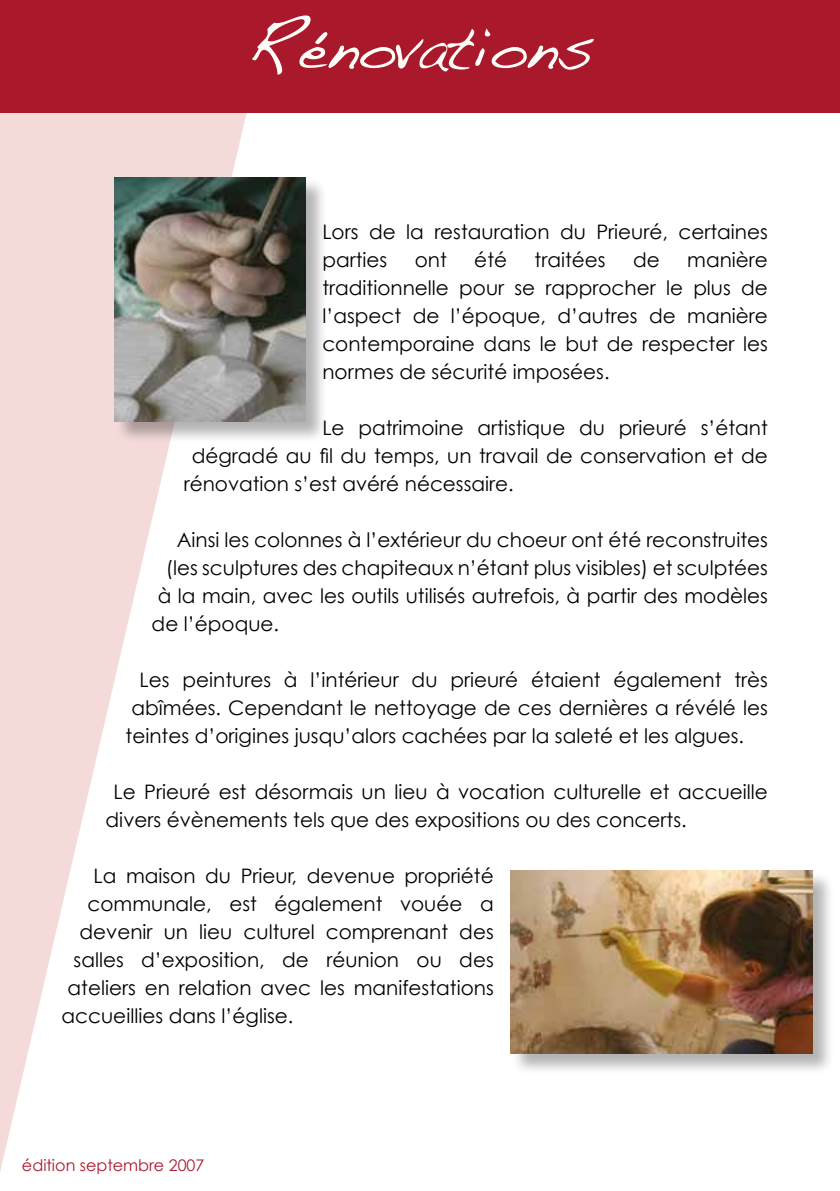
<style>
.page{position:relative;width:840px;height:1191px;background:#fff}
.page>*{position:absolute;margin:0;border:0;box-sizing:border-box;transform-origin:0 0}
.t1{font:60px "Handwriting Dakota";color:#fefdf8}
.t2{font:20px/28px "Century Gothic";color:#000}
.t3{font:16px "Century Gothic";color:#aa182c}
.s1{font-size:70.2px}
</style>
<div class="page">
<svg style="left:0;top:112px;width:247px;height:1060px"></svg>
<div style="left:0;top:0;width:839px;height:112px;background:#aa182c"></div>
<div style="left:115px;top:178px;width:212px;height:265px;background:#000;opacity:.3"></div>
<img style="left:115px;top:177px;width:190px;height:244px">
<div style="left:511px;top:871px;width:322px;height:204px;background:#000;opacity:.3"></div>
<img style="left:510px;top:870px;width:301px;height:183px">
<h1 class="t1" style="left:247px;top:12px;width:348px"><span class="s1">R</span>énovations</h1>
<p class="t2" style="left:322px;top:217px;width:447px">Lors de la restauration du Prieuré, certaines parties</p>
<p class="t2" style="left:322px;top:245px;width:447px;text-align:justify;text-indent:365px">manière traditionnelle pour se rapprocher le plus de l’aspect de l’époque, d’autres de manière contemporaine dans le but de respecter les normes de sécurité imposées.</p>
<p class="t2" style="left:322px;top:413px;width:447px">Le patrimoine artistique du prieuré s’étant</p>
<p class="t2" style="left:191px;top:441px;width:577px">dégradé au fil du temps, un travail de conservation et de</p>
<p class="t2" style="left:183px;top:469px;width:331px">rénovation s’est avéré nécessaire.</p>
<p class="t2" style="left:414px;top:245px;width:34px">ont</p>
<p class="t2" style="left:474px;top:245px;width:34px">été</p>
<p class="t2" style="left:534px;top:245px;width:72px">traitées</p>
<p class="t2" style="left:632px;top:245px;width:28px">de</p>
<p class="t2" style="left:176px;top:525px;width:592px">Ainsi les colonnes à l’extérieur du choeur ont été reconstruites</p>
<p class="t2" style="left:165px;top:553px;width:603px">(les sculptures des chapiteaux n’étant plus visibles) et sculptées</p>
<p class="t2" style="left:157px;top:581px;width:611px">à la main, avec les outils utilisés autrefois, à partir des modèles</p>
<p class="t2" style="left:151px;top:609px;width:129px">de l’époque.</p>
<p class="t2" style="left:139px;top:665px;width:629px">Les peintures à l’intérieur du prieuré étaient également très</p>
<p class="t2" style="left:131px;top:693px;width:637px">abîmées. Cependant le nettoyage de ces dernières a révélé les</p>
<p class="t2" style="left:125px;top:721px;width:619px">teintes d’origines jusqu’alors cachées par la saleté et les algues.</p>
<p class="t2" style="left:105px;top:777px;width:663px;text-indent:8px">Le Prieuré est désormais un lieu à vocation culturelle et accueille divers évènements tels que des expositions ou des concerts.</p>
<p class="t2" style="left:93px;top:861px;width:401px">La maison du Prieur, devenue propriété</p>
<p class="t2" style="left:87px;top:889px;width:407px">communale, est également vouée a</p>
<p class="t2" style="left:79px;top:917px;width:415px">devenir un lieu culturel comprenant des</p>
<p class="t2" style="left:73px;top:945px;width:421px">salles d’exposition, de réunion ou des</p>
<p class="t2" style="left:67px;top:973px;width:427px">ateliers en relation avec les manifestations</p>
<p class="t2" style="left:61px;top:1001px;width:233px">accueillies dans l’église.</p>
<p class="t3" style="left:22px;top:1155px;width:184px">édition septembre 2007</p>
</div>
